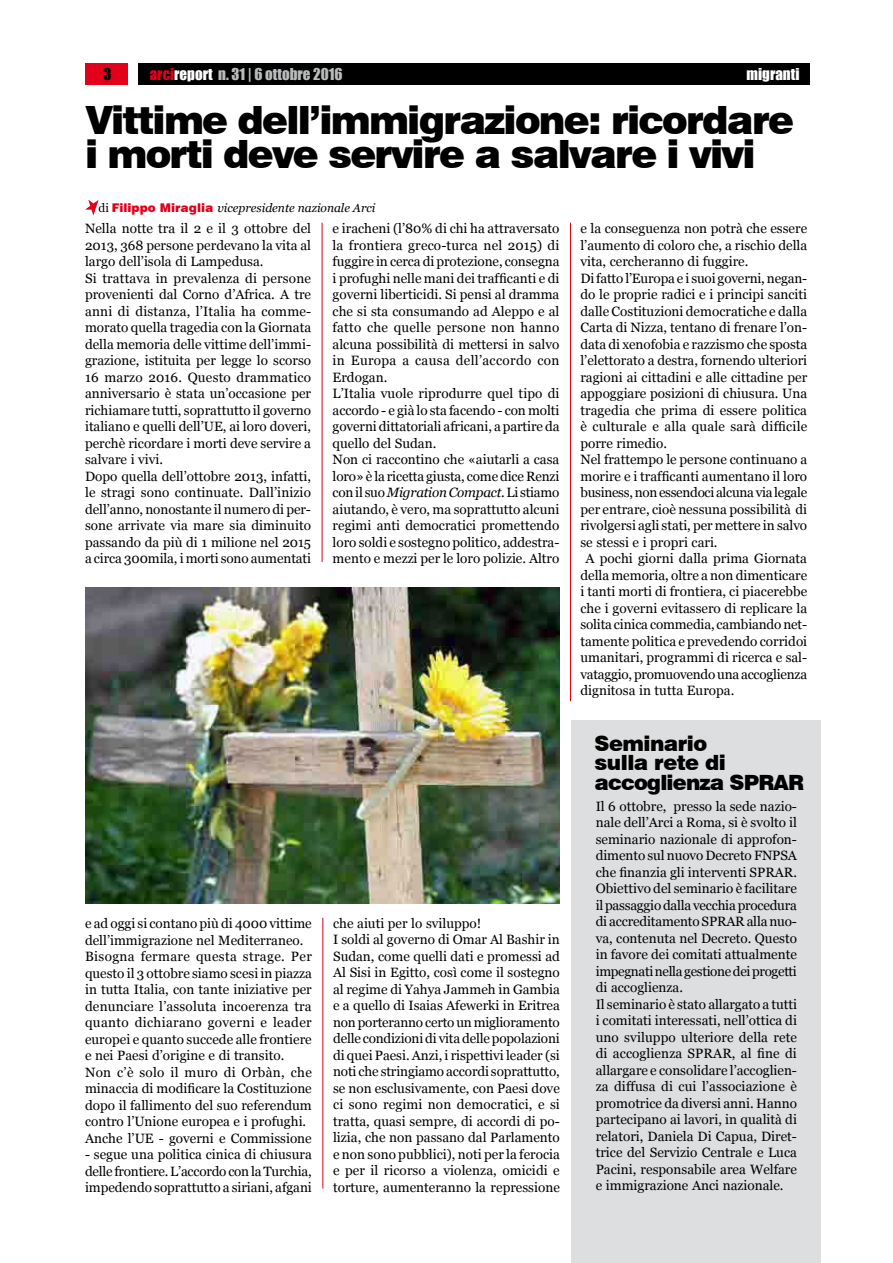
<style>
.page{position:relative;width:893px;height:1263px;background:#fff}
.page>*{position:absolute;margin:0;border:0;box-sizing:border-box;transform-origin:0 0}
.t1{font:900 39px/34.5px "Swiss 721 BT";letter-spacing:-.045em;color:#000}
.t2{font:900 21px/19.5px "Swiss 721 BT";letter-spacing:-.025em;color:#000}
.t3{font:15px "Impact";color:#b9bbbc}
.t4{font:15px "Impact";color:#fff}
.t5{font:15px "Impact";color:#000}
.t6{font:13.5px/16.5px "Georgia";color:#000}
.t7{font:13.5px "Georgia";letter-spacing:-.02em;color:#000}
.t8{font:italic 12px "Georgia";color:#000}
.s1{color:#e2001a}
.s2{color:#fff}
.s3{font-style:normal}
.s4{font-family:"Swiss 721 BT";font-weight:900;font-style:normal;color:#e2001a}
.s5{font-style:italic}
</style>
<div class="page">
<div style="left:138px;top:64px;width:672px;height:21px;background:#000"></div>
<div style="left:85px;top:64px;width:43px;height:21px;background:#e2001a"></div>
<div style="left:571px;top:721px;width:250px;height:542px;background:#dddedf"></div>
<hr style="left:322px;top:918px;width:1px;height:270px;background:#e2001a">
<hr style="left:570px;top:223px;width:1px;height:478px;background:#e2001a">
<svg style="left:85px;top:200px;width:14px;height:15px"></svg>
<hr style="left:322px;top:223px;width:1px;height:339px;background:#e2001a">
<img style="left:85px;top:588px;width:475px;height:316px">
<p class="t5" style="left:103px;top:62px;width:9px">3</p>
<p class="t3" style="left:150px;top:62px;width:194px"><span class="s1">arci</span><span class="s2">report</span> n. 31 | 6 ottobre 2016</p>
<p class="t4" style="left:746px;top:62px;width:54px">migranti</p>
<h1 class="t1" style="left:85px;top:102px;width:710px">Vittime dell’immigrazione: ricordare i morti deve servire a salvare i vivi</h1>
<p class="t8" style="left:99px;top:201px;width:278px"><span class="s3">di</span> <span class="s4">Filippo Miraglia</span> vicepresidente nazionale Arci</p>
<p class="t6" style="left:85px;top:221px;width:228px">Nella notte tra il 2 e il 3 ottobre del 2013, 368 persone perdevano la vita al largo dell’isola di Lampedusa.<br>Si trattava in prevalenza di persone provenienti dal Corno d’Africa. A tre anni di distanza, l’Italia ha comme&shy;morato quella tragedia con la Giornata della memoria delle vittime dell’immi&shy;grazione, istituita per legge lo scorso 16 marzo 2016. Questo drammatico anniversario è stata un’occasione per richiamare tutti, soprattutto il governo italiano e quelli dell’UE, ai loro doveri, perchè ricordare i morti deve servire a salvare i vivi.<br>Dopo quella dell’ottobre 2013, infatti, le stragi sono continuate. Dall’inizio dell’anno, nonostante il numero di per&shy;sone arrivate via mare sia diminuito passando da più di 1 milione nel 2015 a circa 300mila, i morti sono aumentati</p>
<p class="t6" style="left:333px;top:221px;width:228px">e iracheni (l’80% di chi ha attraversato la frontiera greco-turca nel 2015) di fuggire in cerca di protezione, consegna i profughi nelle mani dei trafficanti e di governi liberticidi. Si pensi al dramma che si sta consumando ad Aleppo e al fatto che quelle persone non hanno alcuna possibilità di mettersi in salvo in Europa a causa dell’accordo con Erdogan.<br>L’Italia vuole riprodurre quel tipo di accordo - e già lo sta facendo - con molti governi dittatoriali africani, a partire da quello del Sudan.<br>Non ci raccontino che «aiutarli a casa loro» è la ricetta giusta, come dice Renzi con il suo <span class="s5">Migration Compact</span>. Li stiamo aiutando, è vero, ma soprattutto alcuni regimi anti democratici promettendo loro soldi e sostegno politico, addestra&shy;mento e mezzi per le loro polizie. Altro</p>
<p class="t6" style="left:580px;top:221px;width:228px">e la conseguenza non potrà che essere</p>
<p class="t6" style="left:580px;top:237px;width:228px">l’aumento di coloro che, a rischio della</p>
<p class="t6" style="left:580px;top:254px;width:170px">vita, cercheranno di fuggire.</p>
<p class="t6" style="left:580px;top:270px;width:228px">Di fatto l’Europa e i suoi governi, negan-</p>
<p class="t6" style="left:580px;top:287px;width:228px">do le proprie radici e i principi sanciti</p>
<p class="t6" style="left:580px;top:303px;width:228px">dalle Costituzioni democratiche e dalla</p>
<p class="t6" style="left:580px;top:320px;width:228px">Carta di Nizza, tentano di frenare l’on-</p>
<p class="t6" style="left:580px;top:336px;width:228px">data di xenofobia e razzismo che sposta</p>
<p class="t6" style="left:580px;top:353px;width:228px">l’elettorato a destra, fornendo ulteriori</p>
<p class="t6" style="left:580px;top:369px;width:228px">ragioni ai cittadini e alle cittadine per</p>
<p class="t6" style="left:580px;top:386px;width:228px">appoggiare posizioni di chiusura. Una</p>
<p class="t6" style="left:580px;top:402px;width:228px">tragedia che prima di essere politica</p>
<p class="t6" style="left:580px;top:419px;width:228px">è culturale e alla quale sarà difficile</p>
<p class="t6" style="left:580px;top:435px;width:88px">porre rimedio.</p>
<p class="t6" style="left:580px;top:452px;width:228px">Nel frattempo le persone continuano a</p>
<p class="t6" style="left:580px;top:468px;width:228px">morire e i trafficanti aumentano il loro</p>
<p class="t7" style="left:580px;top:484px;width:228px">business, non essendoci alcuna via legale</p>
<p class="t6" style="left:580px;top:501px;width:228px">per entrare, cioè nessuna possibilità di</p>
<p class="t6" style="left:580px;top:518px;width:228px">rivolgersi agli stati, per mettere in salvo</p>
<p class="t6" style="left:580px;top:534px;width:139px">se stessi e i propri cari.</p>
<p class="t6" style="left:586px;top:551px;width:223px">A pochi giorni dalla prima Giornata</p>
<p class="t6" style="left:580px;top:567px;width:228px">della memoria, oltre a non dimenticare</p>
<p class="t6" style="left:580px;top:584px;width:228px">i tanti morti di frontiera, ci piacerebbe</p>
<p class="t6" style="left:580px;top:600px;width:228px">che i governi evitassero di replicare la</p>
<p class="t6" style="left:580px;top:617px;width:228px">solita cinica commedia, cambiando net-</p>
<p class="t6" style="left:580px;top:633px;width:228px">tamente politica e prevedendo corridoi</p>
<p class="t6" style="left:580px;top:650px;width:228px">umanitari, programmi di ricerca e sal-</p>
<p class="t6" style="left:580px;top:666px;width:228px">vataggio, promuovendo una accoglienza</p>
<p class="t6" style="left:580px;top:683px;width:155px">dignitosa in tutta Europa.</p>
<p class="t6" style="left:85px;top:915px;width:228px">e ad oggi si contano più di 4000 vittime dell’immigrazione nel Mediterraneo.<br>Bisogna fermare questa strage. Per questo il 3 ottobre siamo scesi in piazza in tutta Italia, con tante iniziative per denunciare l’assoluta incoerenza tra quanto dichiarano governi e leader europei e quanto succede alle frontiere e nei Paesi d’origine e di transito.<br>Non c’è solo il muro di Orbàn, che minaccia di modificare la Costituzione dopo il fallimento del suo referendum contro l’Unione europea e i profughi.<br>Anche l’UE - governi e Commissione</p>
<p class="t6" style="left:85px;top:1146px;width:228px;text-align:justify">- segue una politica cinica di chiusura delle frontiere. L’accordo con la Turchia, impedendo soprattutto a siriani, afgani</p>
<p class="t6" style="left:333px;top:915px;width:228px">che aiuti per lo sviluppo!<br>I soldi al governo di Omar Al Bashir in Sudan, come quelli dati e promessi ad Al Sisi in Egitto, così come il sostegno al regime di Yahya Jammeh in Gambia e a quello di Isaias Afewerki in Eritrea non porteranno certo un miglioramento delle condizioni di vita delle popolazioni di quei Paesi. Anzi, i rispettivi leader (si noti che stringiamo accordi soprattutto, se non esclusivamente, con Paesi dove ci sono regimi non democratici, e si tratta, quasi sempre, di accordi di po&shy;lizia, che non passano dal Parlamento e non sono pubblici), noti per la ferocia e per il ricorso a violenza, omicidi e torture, aumenteranno la repressione</p>
<h2 class="t2" style="left:595px;top:733px;width:180px">Seminario<br>sulla rete di accoglienza SPRAR</h2>
<p class="t6" style="left:596px;top:798px;width:203px">Il 6 ottobre, presso la sede nazio&shy;nale dell’Arci a Roma, si è svolto il seminario nazionale di approfon&shy;dimento sul nuovo Decreto FNPSA che finanzia gli interventi SPRAR.<br>Obiettivo del seminario è facilitare il passaggio dalla vecchia procedura di accreditamento SPRAR alla nuo&shy;va, contenuta nel Decreto. Questo in favore dei comitati attualmente impegnati nella gestione dei progetti di accoglienza.<br>Il seminario è stato allargato a tutti i comitati interessati, nell’ottica di uno sviluppo ulteriore della rete di accoglienza SPRAR, al fine di allargare e consolidare l’accoglien&shy;za diffusa di cui l’associazione è promotrice da diversi anni. Hanno partecipano ai lavori, in qualità di relatori, Daniela Di Capua, Diret&shy;trice del Servizio Centrale e Luca Pacini, responsabile area Welfare e immigrazione Anci nazionale.</p>
</div>
